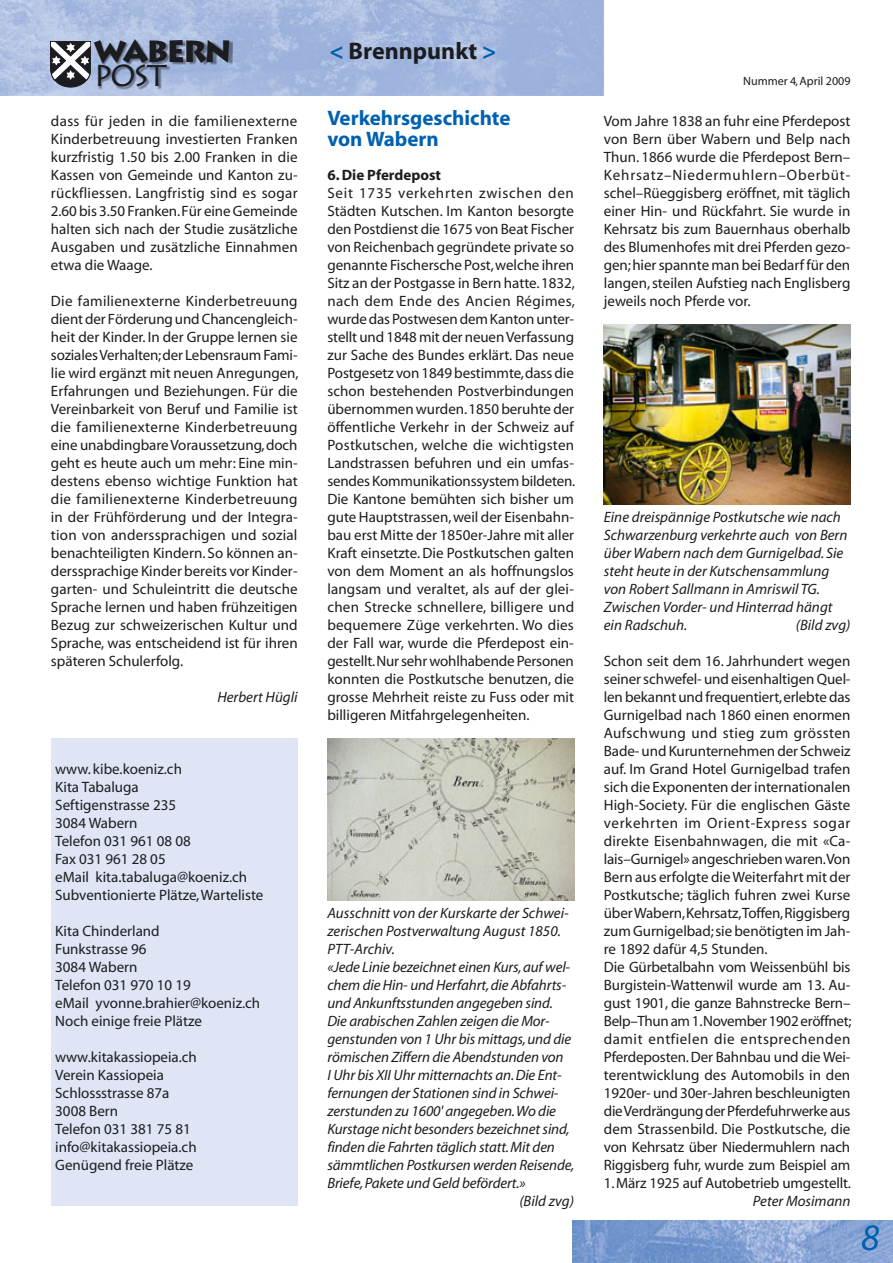
<style>
.page{position:relative;width:893px;height:1263px;background:#fff}
.page>*{position:absolute;margin:0;border:0;box-sizing:border-box;transform-origin:0 0}
.t1{font:italic 37.5px "Myriad";color:#0061af}
.t2{font:900 30.3px "Lithos";letter-spacing:-.07em;color:#1b1c20}
.t3{font:30.3px "Lithos";color:#1b1c20}
.t4{font:700 24px "Myriad";color:#1b1c20}
.t5{font:700 21px/21px "Myriad";color:#0061af}
.t6{font:15px/18px "Myriad";color:#1b1c20;text-align:justify}
.t7{font:italic 15px/18px "Myriad";letter-spacing:-.01em;color:#1b1c20}
.t8{font:700 15px "Myriad";color:#1b1c20}
.t9{font:12px "Myriad";color:#1b1c20}
.s1{color:#0061af}
</style>
<div class="page">
<img style="left:1px;top:0;width:603px;height:96px">
<img style="left:95px;top:40px;width:138px;height:50px">
<svg style="left:50px;top:41px;width:41px;height:46px"></svg>
<img style="left:572px;top:1220px;width:321px;height:42px">
<div style="left:51px;top:738px;width:247px;height:468px;background:#dfe5f4"></div>
<img style="left:327px;top:738px;width:247px;height:162px">
<img style="left:604px;top:324px;width:246px;height:180px">
<h2 class="t2" style="left:94px;top:34px;width:139px">WABERN</h2>
<h2 class="t3" style="left:94px;top:57px;width:75px">Post</h2>
<p class="t6" style="left:51px;top:113px;width:248px">dass für jeden in die familienexterne Kinderbetreuung investierten Franken kurzfristig 1.50 bis 2.00 Franken in die Kassen von Gemeinde und Kanton zu&shy;rückfliessen. Langfristig sind es sogar 2.60 bis 3.50 Franken. Für eine Gemeinde halten sich nach der Studie zusätzliche Ausgaben und zusätzliche Einnahmen etwa die Waage.</p>
<p class="t6" style="left:51px;top:293px;width:249px">Die familienexterne Kinderbetreuung dient der Förderung und Chancengleich&shy;heit der Kinder. In der Gruppe lernen sie soziales Verhalten; der Lebensraum Fami&shy;lie wird ergänzt mit neuen Anregungen, Erfahrungen und Beziehungen. Für die Vereinbarkeit von Beruf und Familie ist die familienexterne Kinderbetreuung eine unabdingbare Voraussetzung, doch geht es heute auch um mehr: Eine min&shy;destens ebenso wichtige Funktion hat die familienexterne Kinderbetreuung in der Frühförderung und der Integra&shy;tion von anderssprachigen und sozial benachteiligten Kindern. So können an&shy;derssprachige Kinder bereits vor Kinder&shy;garten- und Schuleintritt die deutsche Sprache lernen und haben frühzeitigen Bezug zur schweizerischen Kultur und Sprache, was entscheidend ist für ihren späteren Schulerfolg.</p>
<p class="t7" style="left:217px;top:689px;width:82px">Herbert Hügli</p>
<p class="t6" style="left:55px;top:761px;width:210px;text-align:left">www. kibe.koeniz.ch<br>Kita Tabaluga<br>Seftigenstrasse 235<br>3084 Wabern<br>Telefon 031 961 08 08<br>Fax 031 961 28 05<br>eMail kita.tabaluga@koeniz.ch<br>Subventionierte Plätze, Warteliste</p>
<p class="t6" style="left:55px;top:923px;width:207px;text-align:left">Kita Chinderland<br>Funkstrasse 96<br>3084 Wabern<br>Telefon 031 970 10 19<br>eMail yvonne.brahier@koeniz.ch<br>Noch einige freie Plätze</p>
<p class="t6" style="left:55px;top:1049px;width:143px;text-align:left">www.kitakassiopeia.ch<br>Verein Kassiopeia<br>Schlossstrasse 87a<br>3008 Bern<br>Telefon 031 381 75 81 info@kitakassiopeia.ch<br>Genügend freie Plätze</p>
<h3 class="t4" style="left:329px;top:42px;width:168px"><span class="s1">&lt;</span> Brennpunkt <span class="s1">&gt;</span></h3>
<h3 class="t5" style="left:327px;top:109px;width:185px">Verkehrsgeschichte von Wabern</h3>
<p class="t8" style="left:327px;top:169px;width:115px">6. Die Pferdepost</p>
<p class="t6" style="left:327px;top:185px;width:249px">Seit 1735 verkehrten zwischen den Städten Kutschen. Im Kanton besorgte den Postdienst die 1675 von Beat Fischer von Reichenbach gegründete private so genannte Fischersche Post, welche ihren Sitz an der Postgasse in Bern hatte. 1832, nach dem Ende des Ancien Régimes, wurde das Postwesen dem Kanton unter&shy;stellt und 1848 mit der neuen Verfassung zur Sache des Bundes erklärt. Das neue Postgesetz von 1849 bestimmte, dass die schon bestehenden Postverbindungen übernommen wurden. 1850 beruhte der öffentliche Verkehr in der Schweiz auf Postkutschen, welche die wichtigsten Landstrassen befuhren und ein umfas&shy;sendes Kommunikationssystem bildeten.<br>Die Kantone bemühten sich bisher um gute Hauptstrassen, weil der Eisenbahn&shy;bau erst Mitte der 1850er-Jahre mit aller Kraft einsetzte. Die Postkutschen galten von dem Moment an als hoffnungslos langsam und veraltet, als auf der glei&shy;chen Strecke schnellere, billigere und bequemere Züge verkehrten. Wo dies der Fall war, wurde die Pferdepost ein&shy;gestellt. Nur sehr wohlhabende Personen konnten die Postkutsche benutzen, die grosse Mehrheit reiste zu Fuss oder mit billigeren Mitfahrgelegenheiten.</p>
<p class="t7" style="left:327px;top:905px;width:243px">Ausschnitt von der Kurskarte der Schwei-</p>
<p class="t7" style="left:327px;top:923px;width:235px">zerischen Postverwaltung August 1850.</p>
<p class="t7" style="left:327px;top:941px;width:69px">PTT-Archiv.</p>
<p class="t7" style="left:327px;top:959px;width:244px">«Jede Linie bezeichnet einen Kurs, auf wel-</p>
<p class="t7" style="left:327px;top:977px;width:240px">chem die Hin- und Herfahrt, die Abfahrts-</p>
<p class="t7" style="left:327px;top:995px;width:227px">und Ankunftsstunden angegeben sind.</p>
<p class="t7" style="left:327px;top:1013px;width:224px">Die arabischen Zahlen zeigen die Mor-</p>
<p class="t7" style="left:327px;top:1031px;width:245px">genstunden von 1 Uhr bis mittags, und die</p>
<p class="t7" style="left:327px;top:1049px;width:238px">römischen Ziffern die Abendstunden von</p>
<p class="t7" style="left:327px;top:1067px;width:236px">I Uhr bis XII Uhr mitternachts an. Die Ent-</p>
<p class="t7" style="left:327px;top:1085px;width:233px">fernungen der Stationen sind in Schwei-</p>
<p class="t7" style="left:327px;top:1103px;width:230px">zerstunden zu 1600' angegeben. Wo die</p>
<p class="t7" style="left:327px;top:1121px;width:244px">Kurstage nicht besonders bezeichnet sind,</p>
<p class="t7" style="left:327px;top:1139px;width:229px">finden die Fahrten täglich statt. Mit den</p>
<p class="t7" style="left:327px;top:1157px;width:248px">sämmtlichen Postkursen werden Reisende,</p>
<p class="t7" style="left:327px;top:1175px;width:200px">Briefe, Pakete und Geld befördert.»</p>
<p class="t7" style="left:519px;top:1193px;width:56px">(Bild zvg)</p>
<p class="t9" style="left:743px;top:77px;width:109px">Nummer 4, April 2009</p>
<p class="t6" style="left:604px;top:113px;width:248px">Vom Jahre 1838 an fuhr eine Pferdepost von Bern über Wabern und Belp nach Thun. 1866 wurde die Pferdepost Bern– Kehrsatz–Niedermuhlern–Oberbüt&shy;schel–Rüeggisberg eröffnet, mit täglich einer Hin- und Rückfahrt. Sie wurde in Kehrsatz bis zum Bauernhaus oberhalb des Blumenhofes mit drei Pferden gezo&shy;gen; hier spannte man bei Bedarf für den langen, steilen Aufstieg nach Englisberg jeweils noch Pferde vor.</p>
<p class="t7" style="left:604px;top:509px;width:245px">Eine dreispännige Postkutsche wie nach Schwarzenburg verkehrte auch von Bern über Wabern nach dem Gurnigelbad. Sie steht heute in der Kutschensammlung von Robert Sallmann in Amriswil TG.<br>Zwischen Vorder- und Hinterrad hängt ein Radschuh.</p>
<p class="t7" style="left:796px;top:617px;width:56px">(Bild zvg)</p>
<p class="t6" style="left:604px;top:653px;width:249px;text-align:left">Schon seit dem 16. Jahrhundert wegen seiner schwefel- und eisenhaltigen Quel&shy;len bekannt und frequentiert, erlebte das Gurnigelbad nach 1860 einen enormen Aufschwung und stieg zum grössten Bade- und Kurunternehmen der Schweiz auf. Im Grand Hotel Gurnigelbad trafen sich die Exponenten der internationalen High-Society. Für die englischen Gäste verkehrten im Orient-Express sogar direkte Eisenbahnwagen, die mit «Ca&shy;lais–Gurnigel» angeschrieben waren.Von Bern aus erfolgte die Weiterfahrt mit der Postkutsche; täglich fuhren zwei Kurse über Wabern, Kehrsatz,Toffen, Riggisberg zum Gurnigelbad; sie benötigten im Jah&shy;re 1892 dafür 4,5 Stunden.<br>Die Gürbetalbahn vom Weissenbühl bis Burgistein-Wattenwil wurde am 13. Au&shy;gust 1901, die ganze Bahnstrecke Bern– Belp–Thun am 1.November 1902 eröffnet; damit entfielen die entsprechenden Pferdeposten. Der Bahnbau und die Wei&shy;terentwicklung des Automobils in den 1920er- und 30er-Jahren beschleunigten die Verdrängung der Pferdefuhrwerke aus dem Strassenbild. Die Postkutsche, die von Kehrsatz über Niedermuhlern nach Riggisberg fuhr, wurde zum Beispiel am</p>
<p class="t6" style="left:604px;top:1175px;width:249px">1. März 1925 auf Autobetrieb umgestellt.</p>
<p class="t7" style="left:753px;top:1193px;width:99px">Peter Mosimann</p>
<h1 class="t1" style="left:861px;top:1223px;width:20px">8</h1>
</div>
